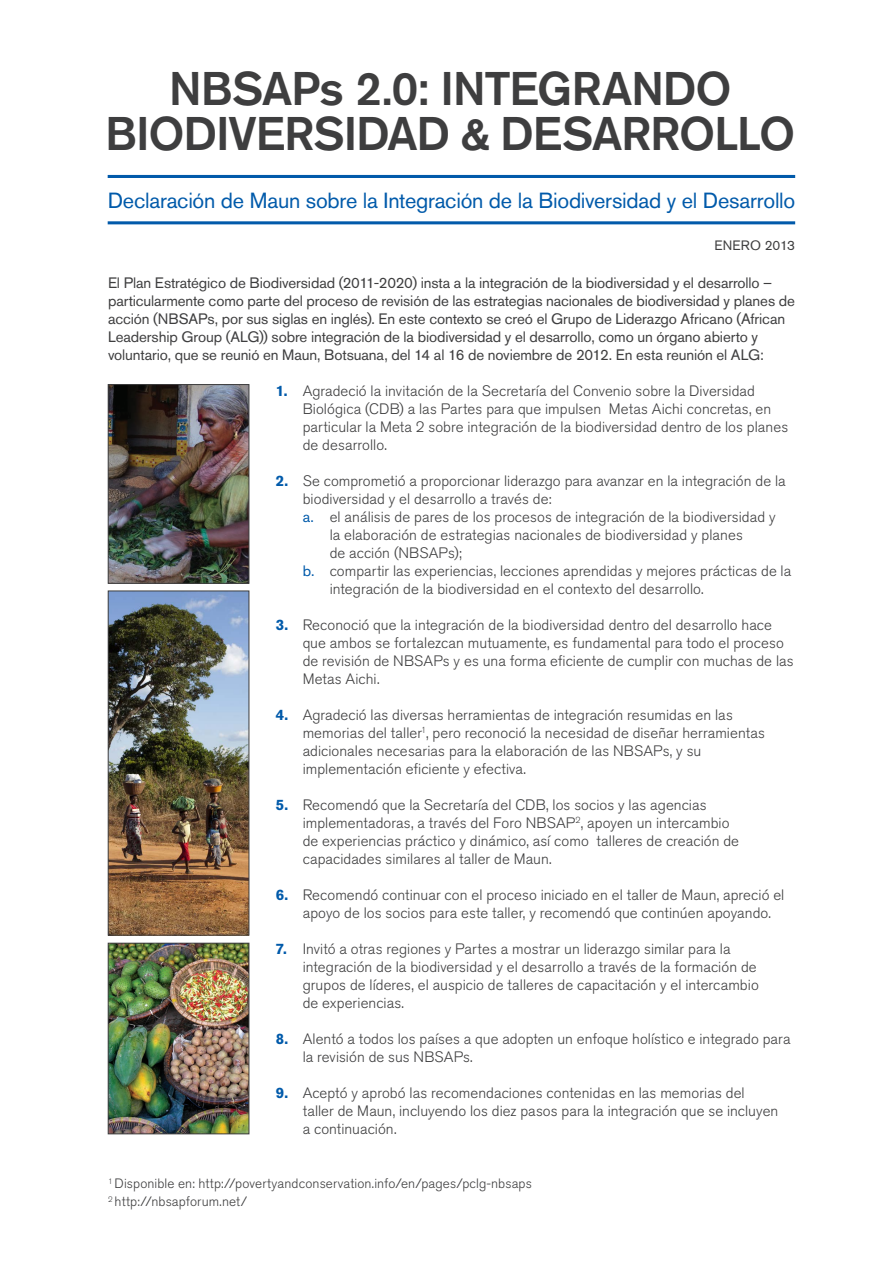
<style>
.page{position:relative;width:893px;height:1263px;background:#fff}
.page>*{position:absolute;margin:0;border:0;box-sizing:border-box;transform-origin:0 0}
.Biodiversity{font:500 46.8px/44.8px "Akzidenz Grotesk BE";letter-spacing:-.025em;color:#3e3e3f;text-align:center}
.integrating{font:21.75px "Akzidenz Grotesk BE";letter-spacing:-.01em;color:#015aaa}
.t1{font:300 15px/18px "Akzidenz Grotesk BE";letter-spacing:.005em;color:#3e3e3f}
.Body{font:15px/18px "Akzidenz Grotesk BE";letter-spacing:-.005em;color:#3e3e3f}
.Body-2{font:300 13.5px "Akzidenz Grotesk BE";letter-spacing:.01em;color:#3e3e3f}
.integrating-2{font:13.5px "Akzidenz Grotesk BE";letter-spacing:.01em;color:#3e3e3f}
.s1{font-weight:700;color:#015aaa}
.s2{font-weight:400;color:#015aaa}
</style>
<div class="page">
<hr style="left:108px;top:175px;width:687px;height:3px;background:#015aaa">
<hr style="left:108px;top:221px;width:687px;height:3px;background:#015aaa">
<img style="left:110px;top:945px;width:137px;height:187px">
<div style="left:108px;top:943px;width:141px;height:191px;border:1px solid #3e3e3f"></div>
<img style="left:110px;top:386px;width:137px;height:195px">
<div style="left:108px;top:384px;width:141px;height:199px;border:1px solid #3e3e3f"></div>
<img style="left:110px;top:593px;width:137px;height:340px">
<div style="left:108px;top:591px;width:141px;height:344px;border:1px solid #3e3e3f"></div>
<p class="Biodiversity" style="left:105px;top:65px;width:692px">NBSAPs 2.0: INTEGRANDO<br>BIODIVERSIDAD &amp; DESARROLLO</p>
<p class="integrating" style="left:108px;top:188px;width:689px">Declaración de Maun sobre la Integración de la Biodiversidad y el Desarrollo</p>
<p class="integrating-2" style="left:714px;top:237px;width:82px">ENERO 2013</p>
<p class="Body" style="left:108px;top:274px;width:688px">El Plan Estratégico de Biodiversidad (2011-2020) insta a la integración de la biodiversidad y el desarrollo – particularmente como parte del proceso de revisión de las estrategias nacionales de biodiversidad y planes de acción (NBSAPs, por sus siglas en inglés). En este contexto se creó el Grupo de Liderazgo Africano (African Leadership Group (ALG)) sobre integración de la biodiversidad y el desarrollo, como un órgano abierto y voluntario, que se reunió en Maun, Botsuana, del 14 al 16 de noviembre de 2012. En esta reunión el ALG:</p>
<p class="t1" style="left:303px;top:382px;width:487px;text-indent:-27px"><span class="s1">1.</span> Agradeció la invitación de la Secretaría del Convenio sobre la Diversidad Biológica (CDB) a las Partes para que impulsen Metas Aichi concretas, en particular la Meta 2 sobre integración de la biodiversidad dentro de los planes de desarrollo.</p>
<p class="t1" style="left:276px;top:472px;width:512px"><span class="s1">2.</span> Se comprometió a proporcionar liderazgo para avanzar en la integración de la</p>
<p class="t1" style="left:303px;top:490px;width:250px">biodiversidad y el desarrollo a través de:</p>
<p class="t1" style="left:303px;top:508px;width:474px"><span class="s2">a.</span> el análisis de pares de los procesos de integración de la biodiversidad y</p>
<p class="t1" style="left:330px;top:526px;width:415px">la elaboración de estrategias nacionales de biodiversidad y planes</p>
<p class="t1" style="left:330px;top:544px;width:134px">de acción (NBSAPs);</p>
<p class="t1" style="left:303px;top:562px;width:490px"><span class="s2">b.</span> compartir las experiencias, lecciones aprendidas y mejores prácticas de la</p>
<p class="t1" style="left:330px;top:580px;width:375px">integración de la biodiversidad en el contexto del desarrollo.</p>
<p class="t1" style="left:303px;top:616px;width:493px;text-indent:-27px"><span class="s1">3.</span> Reconoció que la integración de la biodiversidad dentro del desarrollo hace que ambos se fortalezcan mutuamente, es fundamental para todo el proceso de revisión de NBSAPs y es una forma eficiente de cumplir con muchas de las Metas Aichi.</p>
<p class="t1" style="left:303px;top:706px;width:464px;text-indent:-27px"><span class="s1">4.</span> Agradeció las diversas herramientas de integración resumidas en las memorias del taller<sup>1</sup>, pero reconoció la necesidad de diseñar herramientas adicionales necesarias para la elaboración de las NBSAPs, y su implementación eficiente y efectiva.</p>
<p class="t1" style="left:303px;top:796px;width:438px;text-indent:-27px"><span class="s1">5.</span> Recomendó que la Secretaría del CDB, los socios y las agencias implementadoras, a través del Foro NBSAP<sup>2</sup>, apoyen un intercambio de experiencias práctico y dinámico, así como talleres de creación de capacidades similares al taller de Maun.</p>
<p class="t1" style="left:303px;top:886px;width:483px;text-indent:-27px"><span class="s1">6.</span> Recomendó continuar con el proceso iniciado en el taller de Maun, apreció el apoyo de los socios para este taller, y recomendó que continúen apoyando.</p>
<p class="t1" style="left:303px;top:940px;width:458px;text-indent:-27px"><span class="s1">7.</span> Invitó a otras regiones y Partes a mostrar un liderazgo similar para la integración de la biodiversidad y el desarrollo a través de la formación de grupos de líderes, el auspicio de talleres de capacitación y el intercambio de experiencias.</p>
<p class="t1" style="left:303px;top:1030px;width:489px;text-indent:-27px"><span class="s1">8.</span> Alentó a todos los países a que adopten un enfoque holístico e integrado para la revisión de sus NBSAPs.</p>
<p class="t1" style="left:303px;top:1084px;width:477px;text-indent:-27px"><span class="s1">9.</span> Aceptó y aprobó las recomendaciones contenidas en las memorias del taller de Maun, incluyendo los diez pasos para la integración que se incluyen a continuación.</p>
<p class="Body-2" style="left:108px;top:1176px;width:425px"><sup>1</sup> Disponible en: http://povertyandconservation.info/en/pages/pclg-nbsaps</p>
<p class="Body-2" style="left:108px;top:1194px;width:141px"><sup>2</sup> http://nbsapforum.net/</p>
</div>
